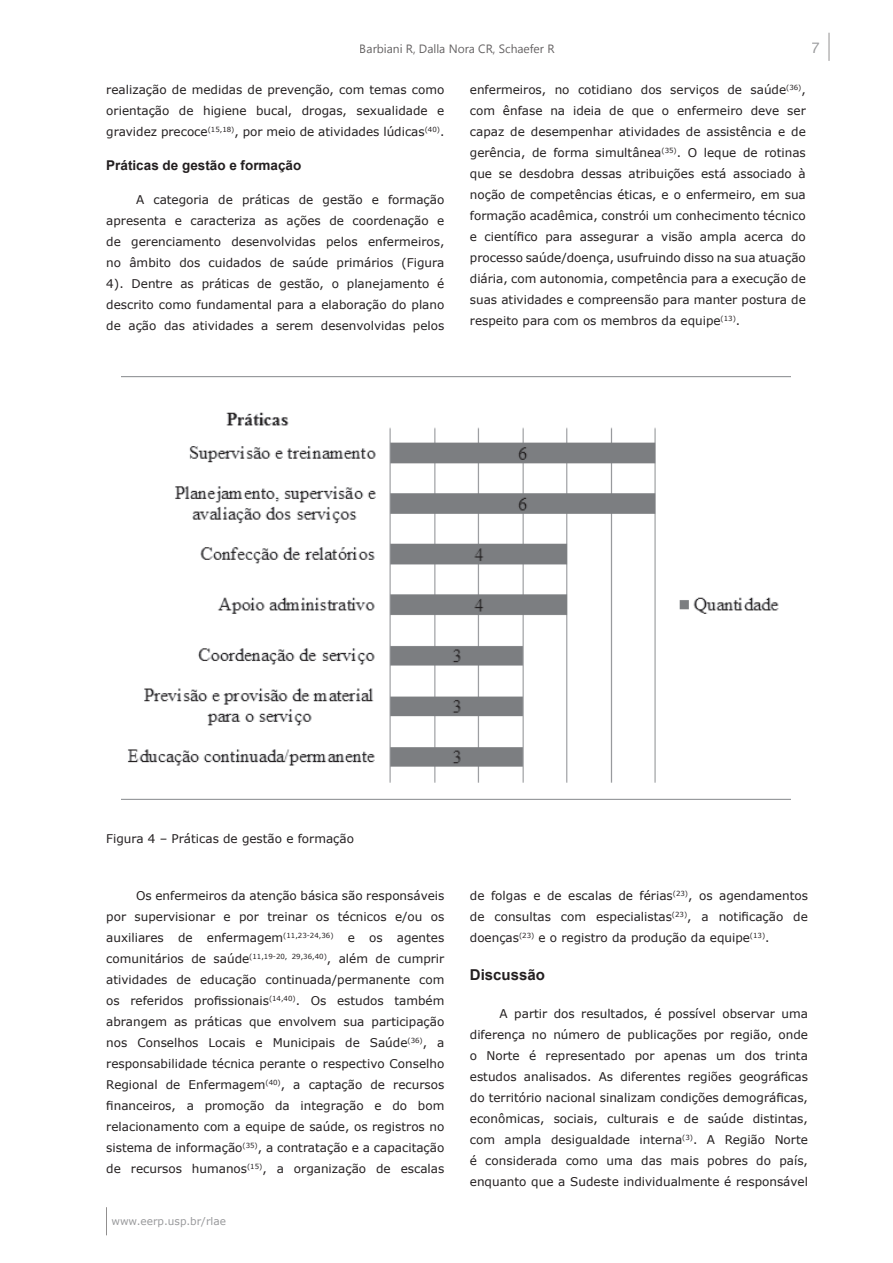
<style>
.page{position:relative;width:893px;height:1263px;background:#fff}
.page>*{position:absolute;margin:0;border:0;box-sizing:border-box;transform-origin:0 0}
.Seção{font:700 15px "Arial";color:#231f20}
.Subseção{font:700 13.5px "Arial";color:#231f20}
.t1{font:13.5px "Geneva";color:#6c6d70}
.Texto{font:12px/21px "Verdana";color:#231f20;text-align:justify}
.Título_de_tabela_e_f{font:12px "Verdana";color:#231f20}
.t2{font:12px "Segoe UI";color:#231f20}
.t3{font:10.5px "Verdana";color:#6c6d70}
</style>
<div class="page">
<svg style="left:106px;top:1207px;width:1px;height:28px"></svg>
<svg style="left:829px;top:33px;width:1px;height:28px"></svg>
<img style="left:122px;top:376px;width:668px;height:423px">
<p class="t2" style="left:360px;top:41px;width:196px">Barbiani R, Dalla Nora CR, Schaefer R</p>
<p class="t1" style="left:812px;top:40px;width:11px">7</p>
<p class="Texto" style="left:106px;top:79px;width:340px">realização de medidas de prevenção, com temas como orientação de higiene bucal, drogas, sexualidade e gravidez precoce<sup>(15,18)</sup>, por meio de atividades lúdicas<sup>(40)</sup>.</p>
<p class="Subseção" style="left:106px;top:156px;width:197px">Práticas de gestão e formação</p>
<p class="Texto" style="left:106px;top:188px;width:340px;text-indent:30px">A categoria de práticas de gestão e formação apresenta e caracteriza as ações de coordenação e de gerenciamento desenvolvidas pelos enfermeiros, no âmbito dos cuidados de saúde primários (Figura 4). Dentre as práticas de gestão, o planejamento é descrito como fundamental para a elaboração do plano de ação das atividades a serem desenvolvidas pelos</p>
<p class="Texto" style="left:470px;top:79px;width:337px">enfermeiros, no cotidiano dos serviços de saúde<sup>(36)</sup>, com ênfase na ideia de que o enfermeiro deve ser capaz de desempenhar atividades de assistência e de gerência, de forma simultânea<sup>(35)</sup>. O leque de rotinas que se desdobra dessas atribuições está associado à noção de competências éticas, e o enfermeiro, em sua formação acadêmica, constrói um conhecimento técnico e científico para assegurar a visão ampla acerca do processo saúde/doença, usufruindo disso na sua atuação diária, com autonomia, competência para a execução de suas atividades e compreensão para manter postura de respeito para com os membros da equipe<sup>(13)</sup>.</p>
<p class="Título_de_tabela_e_f" style="left:106px;top:831px;width:249px">Figura 4 – Práticas de gestão e formação</p>
<p class="Texto" style="left:106px;top:885px;width:340px;text-indent:30px">Os enfermeiros da atenção básica são responsáveis por supervisionar e por treinar os técnicos e/ou os auxiliares de enfermagem<sup>(11,23-24,36)</sup> e os agentes comunitários de saúde<sup>(11,19-20,</sup> <sup>29,36,40)</sup>, além de cumprir atividades de educação continuada/permanente com os referidos profissionais<sup>(14,40)</sup>. Os estudos também abrangem as práticas que envolvem sua participação nos Conselhos Locais e Municipais de Saúde<sup>(36)</sup>, a responsabilidade técnica perante o respectivo Conselho Regional de Enfermagem<sup>(40)</sup>, a captação de recursos financeiros, a promoção da integração e do bom relacionamento com a equipe de saúde, os registros no sistema de informação<sup>(35)</sup>, a contratação e a capacitação de recursos humanos<sup>(15)</sup>, a organização de escalas</p>
<p class="Texto" style="left:470px;top:885px;width:340px">de folgas e de escalas de férias<sup>(23)</sup>, os agendamentos de consultas com especialistas<sup>(23)</sup>, a notificação de doenças<sup>(23)</sup> e o registro da produção da equipe<sup>(13)</sup>.</p>
<p class="Seção" style="left:470px;top:965px;width:77px">Discussão</p>
<p class="Texto" style="left:470px;top:1003px;width:340px;text-indent:30px">A partir dos resultados, é possível observar uma diferença no número de publicações por região, onde o Norte é representado por apenas um dos trinta estudos analisados. As diferentes regiões geográficas do território nacional sinalizam condições demográficas, econômicas, sociais, culturais e de saúde distintas, com ampla desigualdade interna<sup>(3)</sup>. A Região Norte é considerada como uma das mais pobres do país, enquanto que a Sudeste individualmente é responsável</p>
<p class="t3" style="left:111px;top:1215px;width:116px">www.eerp.usp.br/rlae</p>
</div>
